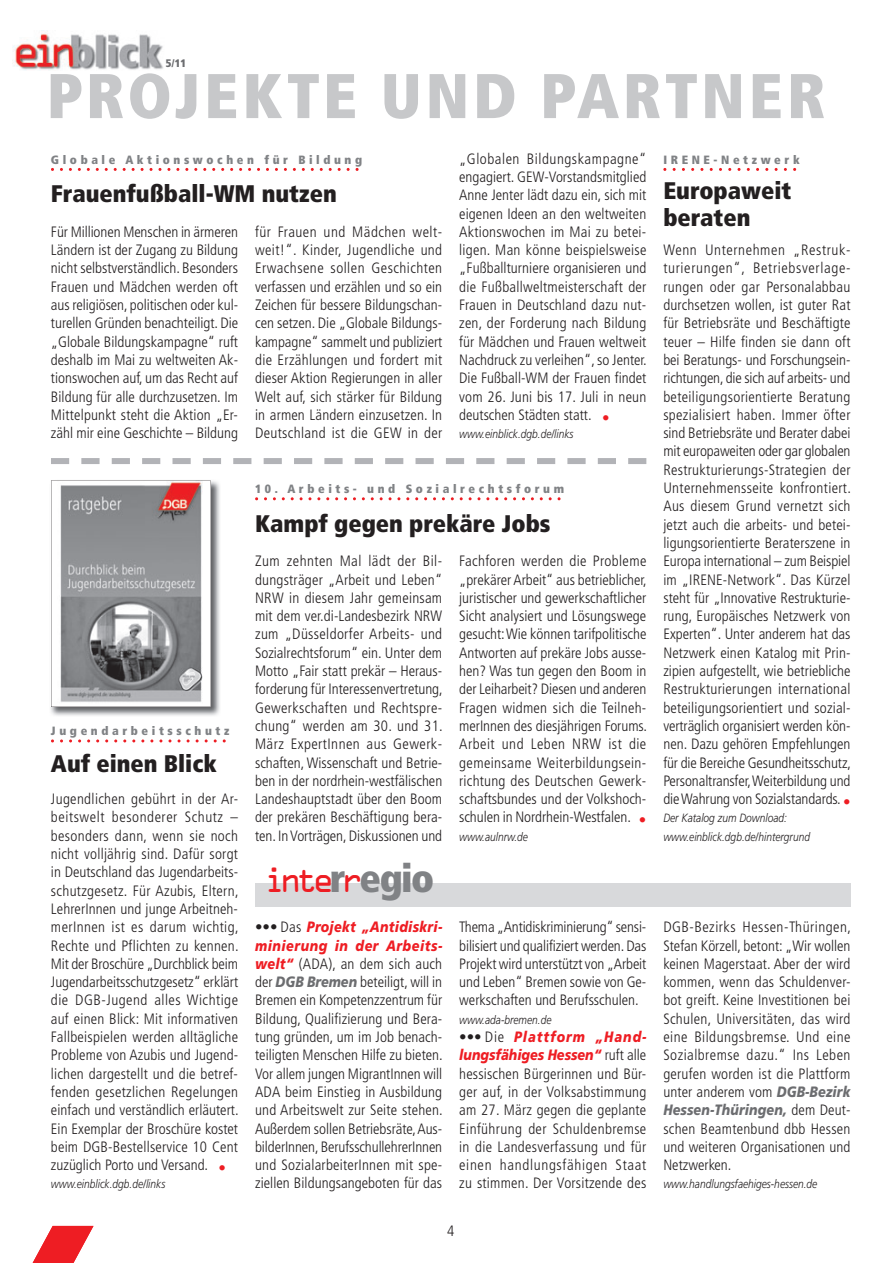
<style>
.page{position:relative;width:893px;height:1263px;background:#fff}
.page>*{position:absolute;margin:0;border:0;box-sizing:border-box;transform-origin:0 0}
.t1{font:900 condensed 63px "Frutiger";letter-spacing:.06em;color:#c7c8ca}
.t2{font:31.5px "OCRA";color:#ee1d23}
.t3{font:900 condensed 24px/27px "Frutiger";color:#231f20}
.t4{font:300 condensed 15px/18.3px "Frutiger";letter-spacing:.005em;color:#231f20;text-align:justify}
.t5{font:italic 300 12px/18.3px "Frutiger";color:#231f20;scale:.85 1}
.t6{font:900 condensed 12px "Frutiger";letter-spacing:.3em;color:#808285}
.t7{font:900 condensed 10.95px "Frutiger";color:#6c6d70}
.s1{color:#ee1d23}
.s2{font-family:"Frutiger";font-weight:900;font-stretch:condensed;font-size:39px;color:#808285}
.s3{font-weight:900}
.s4{font-weight:900;font-style:italic;font-stretch:normal;color:#ee1d23}
.s5{font-weight:900;font-style:italic;font-stretch:normal;color:#6c6d70}
</style>
<div class="page">
<img style="left:13px;top:30px;width:150px;height:40px">
<div style="left:255px;top:883px;width:595px;height:24px;background:#d8d9db"></div>
<svg style="left:32px;top:1226px;width:62px;height:37px"></svg>
<img style="left:50px;top:480px;width:170px;height:236px">
<svg style="left:51px;top:481px;width:160px;height:226px"></svg>
<svg style="left:51px;top:458px;width:595px;height:6px"></svg>
<svg style="left:51px;top:168px;width:308px;height:3px"></svg>
<svg style="left:255px;top:497px;width:305px;height:3px"></svg>
<svg style="left:51px;top:739px;width:175px;height:3px"></svg>
<svg style="left:663px;top:168px;width:133px;height:3px"></svg>
<p class="t7" style="left:166px;top:59px;width:22px">5/11</p>
<h1 class="t1" style="left:47px;top:71px;width:780px">PROJEKTE UND PARTNER</h1>
<p class="t6" style="left:51px;top:155px;width:313px">Globale Aktionswochen für Bildung</p>
<h3 class="t3" style="left:51px;top:182px;width:287px">Frauenfußball-WM nutzen</h3>
<p class="t4" style="left:51px;top:224px;width:189px">Für Millionen Menschen in ärmeren Ländern ist der Zugang zu Bildung nicht selbstverständlich. Besonders Frauen und Mädchen werden oft aus religiösen, politischen oder kul&shy;turellen Gründen benachteiligt. Die „Globale Bildungskampagne“ ruft deshalb im Mai zu weltweiten Ak&shy;tionswochen auf, um das Recht auf Bildung für alle durchzusetzen. Im Mittelpunkt steht die Aktion „Er&shy;zähl mir eine Geschichte – Bildung</p>
<p class="t4" style="left:255px;top:224px;width:189px">für Frauen und Mädchen welt&shy;weit!“. Kinder, Jugendliche und Erwachsene sollen Geschichten verfassen und erzählen und so ein Zeichen für bessere Bildungschan&shy;cen setzen. Die „Globale Bildungs&shy;kampagne“ sammelt und publiziert die Erzählungen und fordert mit dieser Aktion Regierungen in aller Welt auf, sich stärker für Bildung in armen Ländern einzusetzen. In Deutschland ist die GEW in der</p>
<p class="t4" style="left:459px;top:151px;width:189px">„Globalen Bildungskampagne“ engagiert. GEW-Vorstandsmitglied Anne Jenter lädt dazu ein, sich mit eigenen Ideen an den weltweiten Aktionswochen im Mai zu betei&shy;ligen. Man könne beispielsweise „Fußballturniere organisieren und die Fußballweltmeisterschaft der Frauen in Deutschland dazu nut&shy;zen, der Forderung nach Bildung für Mädchen und Frauen weltweit Nachdruck zu verleihen“, so Jenter.<br>Die Fußball-WM der Frauen findet vom 26. Juni bis 17. Juli in neun deutschen Städten statt. <span class="s1">•</span></p>
<p class="t5" style="left:459px;top:426px;width:136px">www.einblick.dgb.de/links</p>
<p class="t6" style="left:51px;top:726px;width:180px">Jugendarbeitsschutz</p>
<h3 class="t3" style="left:51px;top:753px;width:167px">Auf einen Blick</h3>
<p class="t4" style="left:51px;top:791px;width:189px">Jugendlichen gebührt in der Ar&shy;beitswelt besonderer Schutz – besonders dann, wenn sie noch nicht volljährig sind. Dafür sorgt in Deutschland das Jugendarbeits&shy;schutzgesetz. Für Azubis, Eltern, LehrerInnen und junge Arbeitneh&shy;merInnen ist es darum wichtig, Rechte und Pflichten zu kennen.<br>Mit der Broschüre „Durchblick beim Jugendarbeitsschutzgesetz“ erklärt die DGB-Jugend alles Wichtige auf einen Blick: Mit informativen Fallbeispielen werden alltägliche Probleme von Azubis und Jugend&shy;lichen dargestellt und die betref&shy;fenden gesetzlichen Regelungen einfach und verständlich erläutert.<br>Ein Exemplar der Broschüre kostet beim DGB-Bestellservice 10 Cent zuzüglich Porto und Versand. <span class="s1">•</span></p>
<p class="t5" style="left:51px;top:1176px;width:136px">www.einblick.dgb.de/links</p>
<p class="t6" style="left:255px;top:484px;width:310px">10. Arbeits- und Sozialrechtsforum</p>
<h3 class="t3" style="left:255px;top:512px;width:297px">Kampf gegen prekäre Jobs</h3>
<p class="t4" style="left:255px;top:553px;width:189px">Zum zehnten Mal lädt der Bil&shy;dungsträger „Arbeit und Leben“ NRW in diesem Jahr gemeinsam mit dem ver.di-Landesbezirk NRW zum „Düsseldorfer Arbeits- und Sozialrechtsforum“ ein. Unter dem Motto „Fair statt prekär – Heraus&shy;forderung für Interessenvertretung, Gewerkschaften und Rechtspre&shy;chung“ werden am 30. und 31.<br>März ExpertInnen aus Gewerk&shy;schaften, Wissenschaft und Betrie&shy;ben in der nordrhein-westfälischen Landeshauptstadt über den Boom der prekären Beschäftigung bera&shy;ten. In Vorträgen, Diskussionen und</p>
<h2 class="t2" style="left:264px;top:869px;width:172px">inte<span class="s2">r</span>r<span class="s2">egio</span></h2>
<p class="t4" style="left:255px;top:919px;width:189px"><span class="s3">•••</span> Das <span class="s4">Projekt „Antidiskri&shy;minierung in der Arbeits&shy;welt“</span> (ADA), an dem sich auch der <span class="s5">DGB Bremen</span> beteiligt, will in Bremen ein Kompetenzzentrum für Bildung, Qualifizierung und Bera&shy;tung gründen, um im Job benach&shy;teiligten Menschen Hilfe zu bieten.<br>Vor allem jungen MigrantInnen will ADA beim Einstieg in Ausbildung und Arbeitswelt zur Seite stehen.<br>Außerdem sollen Betriebsräte, Aus&shy;bilderInnen, BerufsschullehrerInnen und SozialarbeiterInnen mit spe&shy;ziellen Bildungsangeboten für das</p>
<p class="t4" style="left:459px;top:553px;width:189px">Fachforen werden die Probleme „prekärer Arbeit“ aus betrieblicher, juristischer und gewerkschaftlicher Sicht analysiert und Lösungswege gesucht: Wie können tarifpolitische Antworten auf prekäre Jobs ausse&shy;hen? Was tun gegen den Boom in der Leiharbeit? Diesen und anderen Fragen widmen sich die Teilneh&shy;merInnen des diesjährigen Forums.<br>Arbeit und Leben NRW ist die gemeinsame Weiterbildungsein&shy;richtung des Deutschen Gewerk&shy;schaftsbundes und der Volkshoch&shy;schulen in Nordrhein-Westfalen. <span class="s1">•</span></p>
<p class="t5" style="left:459px;top:828px;width:82px">www.aulnrw.de</p>
<p class="t4" style="left:459px;top:919px;width:189px">Thema „Antidiskriminierung“ sensi&shy;bilisiert und qualifiziert werden. Das Projekt wird unterstützt von „Arbeit und Leben“ Bremen sowie von Ge&shy;werkschaften und Berufsschulen.</p>
<p class="t5" style="left:459px;top:1011px;width:110px">www.ada-bremen.de</p>
<p class="t4" style="left:459px;top:1029px;width:189px"><span class="s3">•••</span> Die <span class="s4">Plattform „Hand&shy;lungsfähiges Hessen“</span> ruft alle hessischen Bürgerinnen und Bür&shy;ger auf, in der Volksabstimmung am 27. März gegen die geplante Einführung der Schuldenbremse in die Landesverfassung und für einen handlungsfähigen Staat zu stimmen. Der Vorsitzende des</p>
<p class="t4" style="left:447px;top:1223px;width:9px">4</p>
<p class="t6" style="left:663px;top:155px;width:138px">IRENE-Netzwerk</p>
<h3 class="t3" style="left:663px;top:179px;width:129px">Europaweit beraten</h3>
<p class="t4" style="left:663px;top:242px;width:189px">Wenn Unternehmen „Restruk&shy;turierungen“, Betriebsverlage&shy;rungen oder gar Personalabbau durchsetzen wollen, ist guter Rat für Betriebsräte und Beschäftigte teuer – Hilfe finden sie dann oft bei Beratungs- und Forschungsein&shy;richtungen, die sich auf arbeits- und beteiligungsorientierte Beratung spezialisiert haben. Immer öfter sind Betriebsräte und Berater dabei mit europaweiten oder gar globalen Restrukturierungs-Strategien der Unternehmensseite konfrontiert.<br>Aus diesem Grund vernetzt sich jetzt auch die arbeits- und betei&shy;ligungsorientierte Beraterszene in Europa international – zum Beispiel im „IRENE-Network“. Das Kürzel steht für „Innovative Restrukturie&shy;rung, Europäisches Netzwerk von Experten“. Unter anderem hat das Netzwerk einen Katalog mit Prin&shy;zipien aufgestellt, wie betriebliche Restrukturierungen international beteiligungsorientiert und sozial&shy;verträglich organisiert werden kön&shy;nen. Dazu gehören Empfehlungen für die Bereiche Gesundheitsschutz, Personaltransfer, Weiterbildung und die Wahrung von Sozialstandards. <span class="s1">•</span></p>
<p class="t5" style="left:663px;top:810px;width:174px">Der Katalog zum Download: www.einblick.dgb.de/hintergrund</p>
<p class="t4" style="left:663px;top:919px;width:189px">DGB-Bezirks Hessen-Thüringen, Stefan Körzell, betont: „Wir wollen keinen Magerstaat. Aber der wird kommen, wenn das Schuldenver&shy;bot greift. Keine Investitionen bei Schulen, Universitäten, das wird eine Bildungsbremse. Und eine Sozialbremse dazu.“ Ins Leben gerufen worden ist die Plattform unter anderem vom <span class="s5">DGB-Bezirk Hessen-Thüringen,</span> dem Deut&shy;schen Beamtenbund dbb Hessen und weiteren Organisationen und Netzwerken.</p>
<p class="t5" style="left:663px;top:1176px;width:183px">www.handlungsfaehiges-hessen.de</p>
</div>
